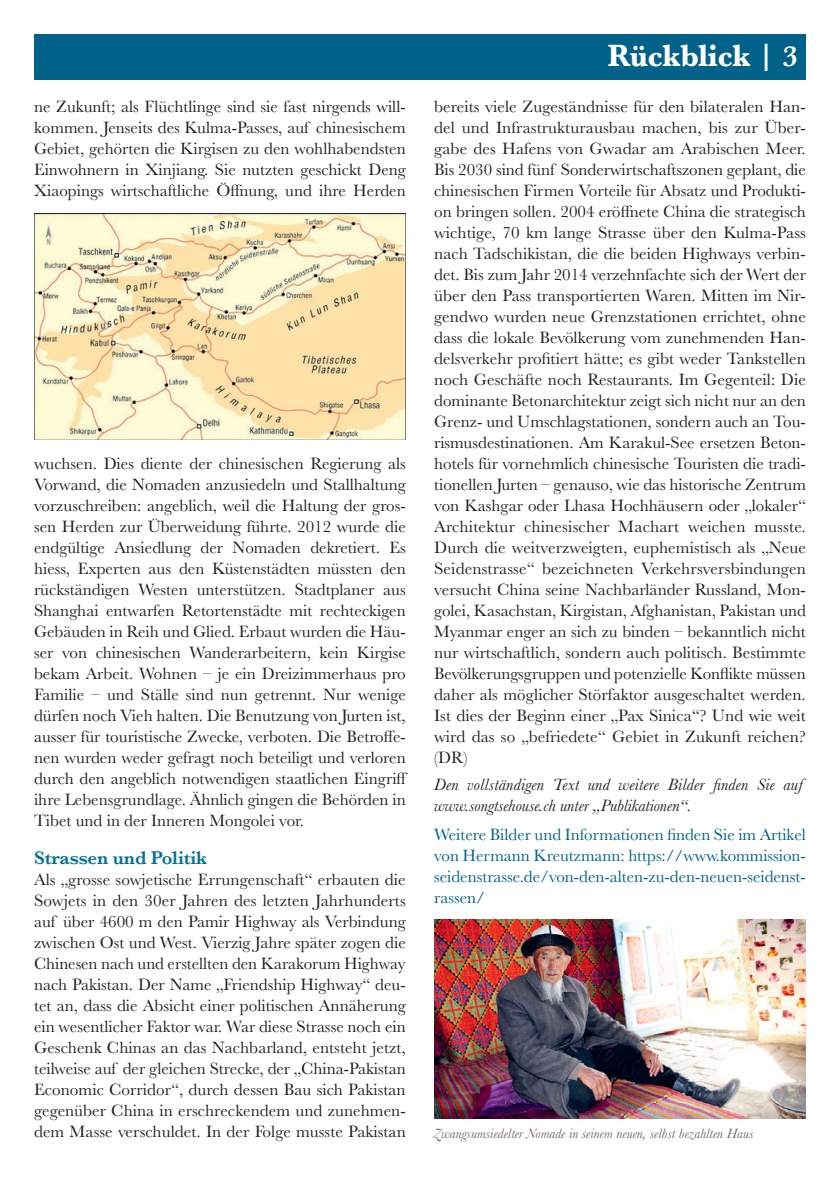
<style>
.page{position:relative;width:840px;height:1191px;background:#fff}
.page>*{position:absolute;margin:0;border:0;box-sizing:border-box;transform-origin:0 0}
.t1{font:700 32px "Baskerville";letter-spacing:-.005em;color:#fff;scale:.94 1}
.t2{font:600 19px "Baskerville";letter-spacing:-.01em;color:#00739a}
.t3{font:17px/21px "Baskerville";color:#231f20;text-align:justify}
.t4{font:17px/21px "Baskerville";color:#006288;text-align:justify}
.t5{font:italic 17px/21px "Baskerville";letter-spacing:.01em;color:#231f20}
.t6{font:italic 14px "Baskerville";color:#766762}
.s1{font-weight:600;font-size:30px}
</style>
<div class="page">
<div style="left:34px;top:34px;width:771px;height:45px;background:#006288"></div>
<img style="left:34px;top:213px;width:371px;height:227px">
<img style="left:434px;top:919px;width:371px;height:199px">
<p class="t3" style="left:34px;top:96px;width:373px">ne Zukunft; als Flüchtlinge sind sie fast nirgends will&shy;kommen. Jenseits des Kulma-Passes, auf chinesischem Gebiet, gehörten die Kirgisen zu den wohlhabendsten Einwohnern in Xinjiang. Sie nutzten geschickt Deng Xiaopings wirtschaftliche Öffnung, und ihre Herden</p>
<p class="t3" style="left:34px;top:453px;width:375px">wuchsen. Dies diente der chinesischen Regierung als Vorwand, die Nomaden anzusiedeln und Stallhaltung vorzuschreiben: angeblich, weil die Haltung der gros&shy;sen Herden zur Überweidung führte. 2012 wurde die endgültige Ansiedlung der Nomaden dekretiert. Es hiess, Experten aus den Küstenstädten müssten den rückständigen Westen unterstützen. Stadtplaner aus Shanghai entwarfen Retortenstädte mit rechteckigen Gebäuden in Reih und Glied. Erbaut wurden die Häu&shy;ser von chinesischen Wanderarbeitern, kein Kirgise bekam Arbeit. Wohnen – je ein Dreizimmerhaus pro Familie – und Ställe sind nun getrennt. Nur wenige dürfen noch Vieh halten. Die Benutzung von Jurten ist, ausser für touristische Zwecke, verboten. Die Betroffe&shy;nen wurden weder gefragt noch beteiligt und verloren durch den angeblich notwendigen staatlichen Eingriff ihre Lebensgrundlage. Ähnlich gingen die Behörden in Tibet und in der Inneren Mongolei vor.</p>
<p class="t2" style="left:34px;top:844px;width:175px">Strassen und Politik</p>
<p class="t3" style="left:34px;top:869px;width:373px">Als „grosse sowjetische Errungenschaft“ erbauten die Sowjets in den 30er Jahren des letzten Jahrhunderts auf über 4600 m den Pamir Highway als Verbindung zwischen Ost und West. Vierzig Jahre später zogen die Chinesen nach und erstellten den Karakorum Highway nach Pakistan. Der Name „Friendship Highway“ deu&shy;tet an, dass die Absicht einer politischen Annäherung ein wesentlicher Faktor war. War diese Strasse noch ein Geschenk Chinas an das Nachbarland, entsteht jetzt, teilweise auf der gleichen Strecke, der „China-Pakistan Economic Corridor“, durch dessen Bau sich Pakistan gegenüber China in erschreckendem und zunehmen&shy;dem Masse verschuldet. In der Folge musste Pakistan</p>
<h1 class="t1" style="left:607px;top:33px;width:203px">Rückblick <span class="s1">| 3</span></h1>
<p class="t3" style="left:434px;top:96px;width:373px">bereits viele Zugeständnisse für den bilateralen Han&shy;del und Infrastrukturausbau machen, bis zur Über - gabe des Hafens von Gwadar am Arabischen Meer.<br>Bis 2030 sind fünf Sonderwirtschaftszonen geplant, die chinesischen Firmen Vorteile für Absatz und Produkti&shy;on bringen sollen. 2004 eröffnete China die strategisch wichtige, 70 km lange Strasse über den Kulma-Pass nach Tadschikistan, die die beiden Highways verbin&shy;det. Bis zum Jahr 2014 verzehnfachte sich der Wert der über den Pass transportierten Waren. Mitten im Nir&shy;gendwo wurden neue Grenzstationen errichtet, ohne dass die lokale Bevölkerung vom zunehmenden Han&shy;delsverkehr profitiert hätte; es gibt weder Tankstellen noch Geschäfte noch Restaurants. Im Gegenteil: Die dominante Betonarchitektur zeigt sich nicht nur an den Grenz- und Umschlagstationen, sondern auch an Tou&shy;rismusdestinationen. Am Karakul-See ersetzen Beton&shy;hotels für vornehmlich chinesische Touristen die tradi&shy;tionellen Jurten – genauso, wie das historische Zentrum von Kashgar oder Lhasa Hochhäusern oder „lokaler“ Architektur chinesischer Machart weichen musste.<br>Durch die weitverzweigten, euphemistisch als „Neue Seidenstrasse“ bezeichneten Verkehrsversbindungen versucht China seine Nachbarländer Russland, Mon&shy;golei, Kasachstan, Kirgistan, Afghanistan, Pakistan und Myanmar enger an sich zu binden – bekanntlich nicht nur wirtschaftlich, sondern auch politisch. Bestimmte Bevölkerungsgruppen und potenzielle Konflikte müssen daher als möglicher Störfaktor ausgeschaltet werden.<br>Ist dies der Beginn einer „Pax Sinica“? Und wie weit wird das so „befriedete“ Gebiet in Zukunft reichen? (DR)</p>
<p class="t5" style="left:434px;top:773px;width:370px">Den vollständigen Text und weitere Bilder finden Sie auf www.songtsehouse.ch unter „Publikationen“.</p>
<p class="t4" style="left:434px;top:824px;width:373px">Weitere Bilder und Informationen finden Sie im Artikel von Hermann Kreutzmann: https://www.kommission&shy;seidenstrasse.de/von-den-alten-zu-den-neuen-seidenst&shy;rassen/</p>
<p class="t6" style="left:432px;top:1124px;width:322px">Zwangsumsiedelter Nomade in seinem neuen, selbst bezahlten Haus</p>
</div>
